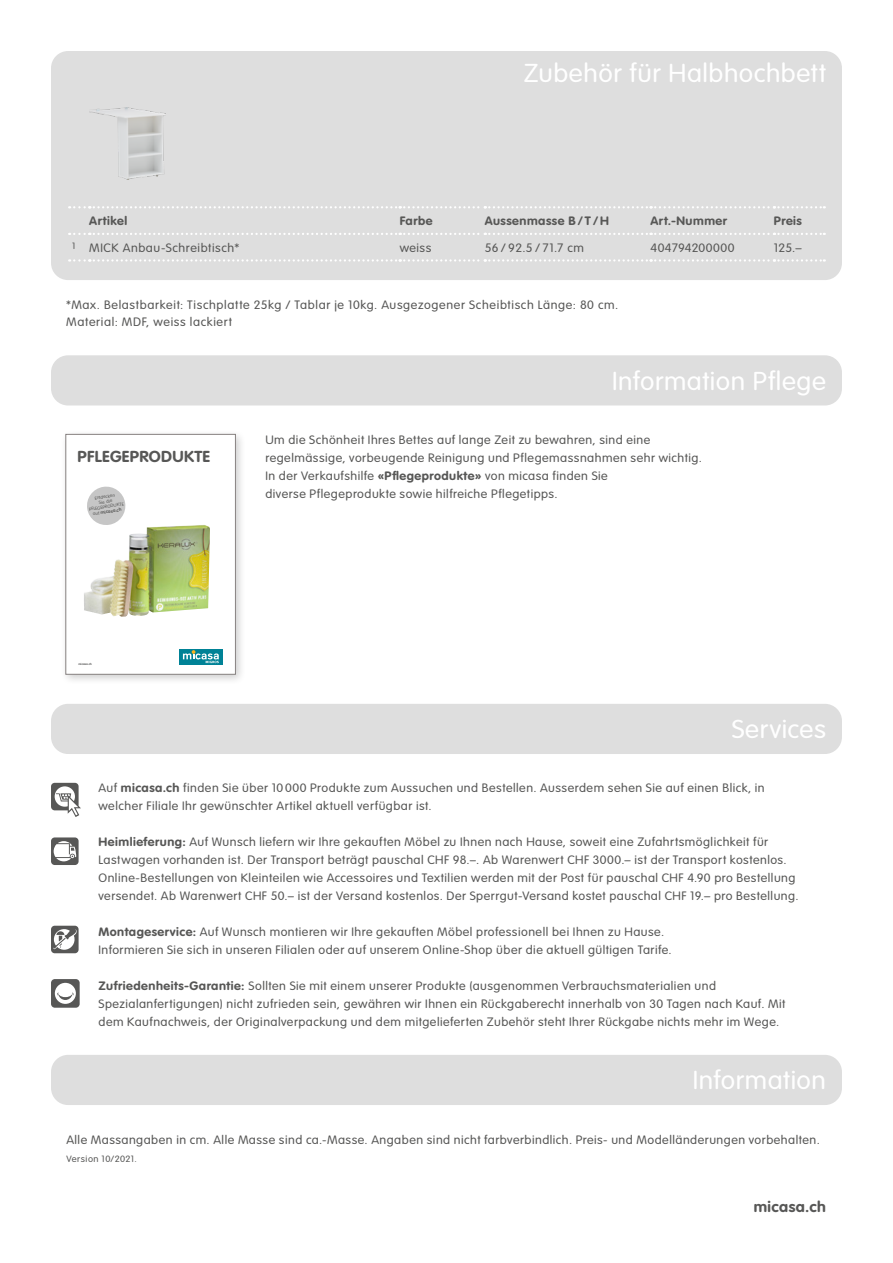
<style>
.page{position:relative;width:893px;height:1263px;background:#fff}
.page>*{position:absolute;margin:0;border:0;box-sizing:border-box;transform-origin:0 0}
.t1{font:300 25.5px "VAG Rounded";letter-spacing:.02em;color:#fff;scale:1.05 1}
.t2{font:700 15.6px "VAG Rounded";letter-spacing:.02em;color:#575756;scale:1.05 1}
.t3{font:700 15px "VAG Rounded";letter-spacing:.03em;color:#575756;scale:1.05 1}
.t4{font:300 12px/18px "VAG Rounded";letter-spacing:.04em;color:#575756;scale:1.05 1}
.t5{font:700 12px "VAG Rounded";letter-spacing:.04em;color:#575756;scale:1.05 1}
.t6{font:300 9px "VAG Rounded";letter-spacing:.05em;color:#575756;scale:1.05 1}
.t7{font:300 4.35px/5.1px "VAG Rounded";color:#575756;text-align:center;scale:1.05 1}
.t8{font:700 2.85px "VAG Rounded";letter-spacing:.02em;color:#575756;scale:1.05 1}
.s1{font-weight:700}
</style>
<div class="page">
<div style="left:51px;top:704px;width:791px;height:50px;background:#dedede;border-radius:17px"></div>
<div style="left:51px;top:1055px;width:791px;height:50px;background:#dedede;border-radius:17px"></div>
<div style="left:60px;top:429px;width:187px;height:256px;background:#000;opacity:.2"></div>
<svg style="left:68px;top:436px;width:166px;height:236px"></svg>
<svg style="left:179px;top:649px;width:44px;height:16px"></svg>
<svg style="left:183px;top:650px;width:36px;height:13px"></svg>
<img style="left:84px;top:527px;width:62px;height:69px">
<svg style="left:86px;top:485px;width:41px;height:41px"></svg>
<div style="left:66px;top:434px;width:170px;height:240px;border:1px solid #878281"></div>
<div style="left:51px;top:355px;width:791px;height:50px;background:#dedede;border-radius:17px"></div>
<div style="left:51px;top:926px;width:28px;height:27px;background:#575756;border-radius:4px"></div>
<svg style="left:53px;top:929px;width:24px;height:21px"></svg>
<div style="left:51px;top:837px;width:28px;height:28px;background:#575756;border-radius:4px"></div>
<svg style="left:54px;top:841px;width:22px;height:20px"></svg>
<div style="left:51px;top:979px;width:29px;height:29px;background:#575756;border-radius:4px"></div>
<div style="left:55px;top:983px;width:21px;height:21px;background:#fff;border-radius:50%"></div>
<svg style="left:57px;top:992px;width:17px;height:8px"></svg>
<svg style="left:51px;top:783px;width:30px;height:34px"></svg>
<div style="left:51px;top:51px;width:791px;height:229px;background:#dedede;border-radius:17px"></div>
<svg style="left:69px;top:233px;width:756px;height:2px"></svg>
<svg style="left:69px;top:259px;width:756px;height:3px"></svg>
<svg style="left:69px;top:206px;width:756px;height:2px"></svg>
<img style="left:89px;top:108px;width:77px;height:72px">
<h1 class="t1" style="left:524px;top:58px;width:289px">Zubehör für Halbhochbett</h1>
<p class="t5" style="left:89px;top:214px;width:38px">Artikel</p>
<p class="t5" style="left:400px;top:214px;width:33px">Farbe</p>
<p class="t5" style="left:485px;top:214px;width:120px">Aussenmasse B / T / H</p>
<p class="t5" style="left:651px;top:214px;width:74px">Art.-Nummer</p>
<p class="t5" style="left:774px;top:214px;width:28px">Preis</p>
<p class="t4" style="left:72px;top:239px;width:161px"><sup>1</sup> MICK Anbau-Schreibtisch*</p>
<p class="t4" style="left:400px;top:239px;width:32px">weiss</p>
<p class="t4" style="left:485px;top:239px;width:96px">56 / 92.5 / 71.7 cm</p>
<p class="t4" style="left:651px;top:239px;width:81px">404794200000</p>
<p class="t4" style="left:774px;top:239px;width:28px">125.–</p>
<p class="t4" style="left:66px;top:297px;width:527px;line-height:16.5px">*Max. Belastbarkeit: Tischplatte 25kg / Tablar je 10kg. Ausgezogener Scheibtisch Länge: 80 cm.<br>Material: MDF, weiss lackiert</p>
<h2 class="t2" style="left:78px;top:447px;width:128px">PFLEGEPRODUKTE</h2>
<p class="t7" style="left:87px;top:497px;width:35px;rotate:-9deg">Entdecken<br>Sie die<br>PFLEGEPRODUKTE auf <span class="s1">micasa.ch</span></p>
<h1 class="t1" style="left:612px;top:366px;width:205px">Information Pflege</h1>
<p class="t4" style="left:265px;top:431px;width:417px">Um die Schönheit Ihres Bettes auf lange Zeit zu bewahren, sind eine regelmässige, vorbeugende Reinigung und Pflegemassnahmen sehr wichtig.<br>In der Verkaufshilfe <span class="s1">«Pflegeprodukte»</span> von micasa finden Sie<br>diverse Pflegeprodukte sowie hilfreiche Pflegetipps.</p>
<p class="t8" style="left:78px;top:662px;width:14px">micasa.ch</p>
<h1 class="t1" style="left:732px;top:714px;width:91px">Services</h1>
<p class="t4" style="left:99px;top:778px;width:636px">Auf <span class="s1">micasa.ch</span> finden Sie über 10 000 Produkte zum Aussuchen und Bestellen. Ausserdem sehen Sie auf einen Blick, in welcher Filiale Ihr gewünschter Artikel aktuell verfügbar ist.</p>
<p class="t4" style="left:99px;top:832px;width:668px"><span class="s1">Heimlieferung:</span> Auf Wunsch liefern wir Ihre gekauften Möbel zu Ihnen nach Hause, soweit eine Zufahrtsmöglichkeit für Lastwagen vorhanden ist. Der Transport beträgt pauschal CHF 98.–. Ab Warenwert CHF 3000.– ist der Transport kostenlos.<br>Online-Bestellungen von Kleinteilen wie Accessoires und Textilien werden mit der Post für pauschal CHF 4.90 pro Bestellung versendet. Ab Warenwert CHF 50.– ist der Versand kostenlos. Der Sperrgut-Versand kostet pauschal CHF 19.– pro Bestellung.</p>
<p class="t4" style="left:99px;top:922px;width:547px"><span class="s1">Montageservice:</span> Auf Wunsch montieren wir Ihre gekauften Möbel professionell bei Ihnen zu Hause.<br>Informieren Sie sich in unseren Filialen oder auf unserem Online-Shop über die aktuell gültigen Tarife.</p>
<p class="t4" style="left:99px;top:976px;width:656px"><span class="s1">Zufriedenheits-Garantie:</span> Sollten Sie mit einem unserer Produkte (ausgenommen Verbrauchsmaterialien und<br>Spezialanfertigungen) nicht zufrieden sein, gewähren wir Ihnen ein Rückgaberecht innerhalb von 30 Tagen nach Kauf. Mit dem Kaufnachweis, der Originalverpackung und dem mitgelieferten Zubehör steht Ihrer Rückgabe nichts mehr im Wege.</p>
<h1 class="t1" style="left:693px;top:1065px;width:128px">Information</h1>
<p class="t4" style="left:66px;top:1130px;width:719px">Alle Massangaben in cm. Alle Masse sind ca.-Masse. Angaben sind nicht farbverbindlich. Preis- und Modelländerungen vorbehalten.</p>
<p class="t6" style="left:66px;top:1153px;width:69px">Version 10/2021.</p>
<p class="t3" style="left:754px;top:1198px;width:70px">micasa.ch</p>
</div>
